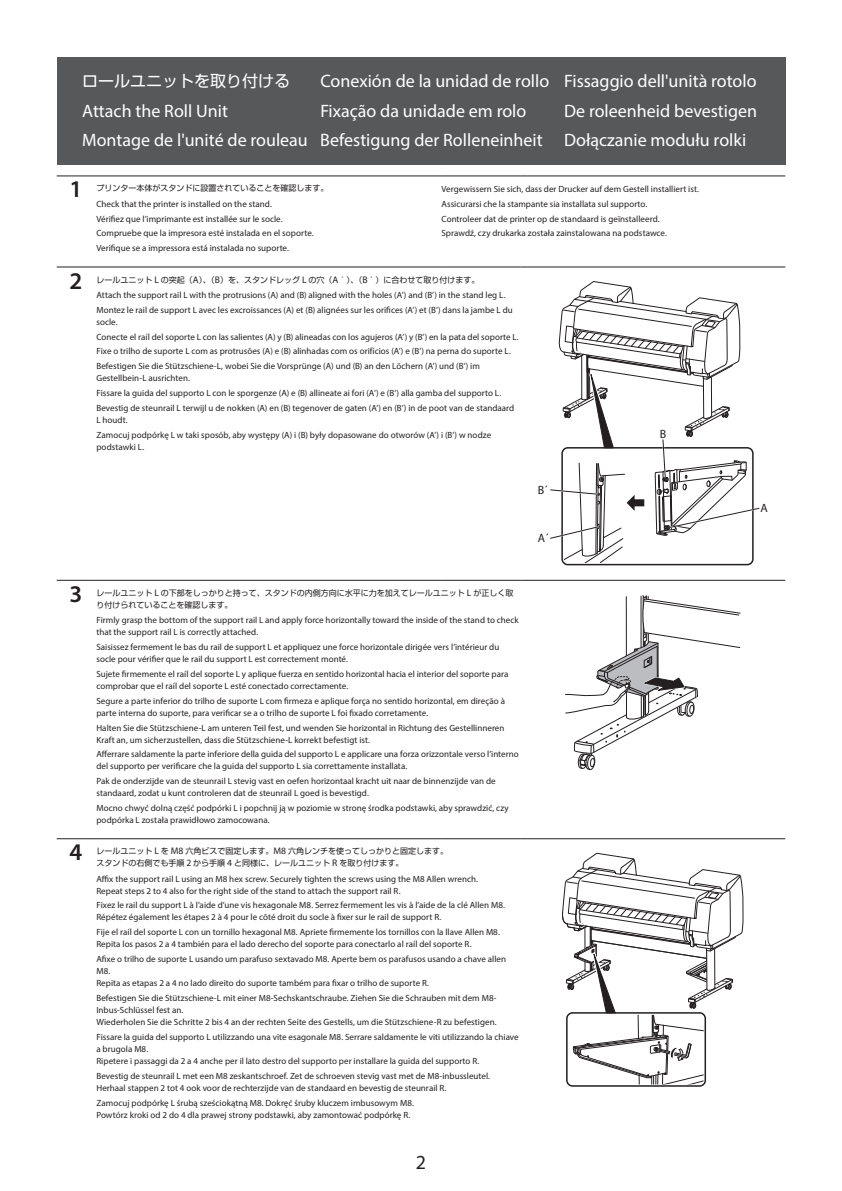
<style>
.page{position:relative;width:842px;height:1191px;background:#fff}
.page>*{position:absolute;margin:0;border:0;box-sizing:border-box;transform-origin:0 0}
.t1{font:600 24px "Myriad Pro";color:#231f20}
.t2{font:20px "Myriad Pro";color:#231f20}
.t3{font:18px/29.3px "Myriad Pro";color:#fff}
.t4{font:16px "Shin Go Pro";color:#fff}
.t5{font:12px "Myriad Pro";color:#231f20}
.t6{font:9px/12px "Myriad Pro";letter-spacing:.005em;color:#231f20}
.t7{font:8px/12px "Shin Go Pro";color:#231f20}
.s1{font-family:"Myriad Pro";font-size:9.6px}
</style>
<div class="page">
<hr style="left:57px;top:176px;width:38px;height:1px;background:#231f20">
<hr style="left:95px;top:176px;width:345px;height:1px;background:#231f20">
<hr style="left:440px;top:176px;width:80px;height:1px;background:#231f20">
<hr style="left:520px;top:176px;width:265px;height:1px;background:#231f20">
<hr style="left:57px;top:267px;width:38px;height:1px;background:#231f20">
<hr style="left:57px;top:580px;width:38px;height:1px;background:#231f20">
<hr style="left:57px;top:838px;width:38px;height:1px;background:#231f20">
<hr style="left:95px;top:267px;width:345px;height:1px;background:#231f20">
<hr style="left:440px;top:267px;width:80px;height:1px;background:#231f20">
<hr style="left:520px;top:267px;width:265px;height:1px;background:#231f20">
<hr style="left:95px;top:580px;width:345px;height:1px;background:#231f20">
<hr style="left:440px;top:580px;width:80px;height:1px;background:#231f20">
<hr style="left:520px;top:580px;width:265px;height:1px;background:#231f20">
<hr style="left:95px;top:838px;width:345px;height:1px;background:#231f20">
<hr style="left:440px;top:838px;width:80px;height:1px;background:#231f20">
<hr style="left:520px;top:838px;width:265px;height:1px;background:#231f20">
<svg style="left:549px;top:266px;width:212px;height:298px"></svg>
<svg style="left:565px;top:595px;width:176px;height:175px"></svg>
<svg style="left:562px;top:853px;width:181px;height:234px"></svg>
<div style="left:566px;top:1012px;width:140px;height:74px;border:2px solid #231f20;border-radius:6px"></div>
<div style="left:57px;top:57px;width:728px;height:107px;background:#57585a"></div>
<h3 class="t4" style="left:82px;top:68px;width:210px">ロールユニットを取り付ける</h3>
<h3 class="t3" style="left:320px;top:66px;width:438px">Conexión de la unidad de rollo Fissaggio dell'unità rotolo</h3>
<h3 class="t3" style="left:82px;top:96px;width:147px">Attach the Roll Unit</h3>
<h3 class="t3" style="left:320px;top:96px;width:208px">Fixação da unidade em rolo</h3>
<h3 class="t3" style="left:82px;top:96px;width:676px;text-indent:482px">De roleenheid bevestigen<br>Montage de l'unité de rouleau Befestigung der Rolleneinheit Dołączanie modułu rolki</h3>
<h1 class="t1" style="left:69px;top:174px;width:14px">1</h1>
<p class="t7" style="left:96px;top:181px;width:233px">プリンター本体がスタンドに設置されていることを確認します。</p>
<p class="t6" style="left:96px;top:196px;width:219px;line-height:14.8px">Check that the printer is installed on the stand.<br>Vérifiez que l’imprimante est installée sur le socle.<br>Compruebe que la impresora esté instalada en el soporte.<br>Verifique se a impressora está instalada no suporte.</p>
<p class="t6" style="left:441px;top:181px;width:259px;line-height:14.8px">Vergewissern Sie sich, dass der Drucker auf dem Gestell installiert ist.<br>Assicurarsi che la stampante sia installata sul supporto.<br>Controleer dat de printer op de standaard is geïnstalleerd.<br>Sprawdź, czy drukarka została zainstalowana na podstawce.</p>
<h1 class="t1" style="left:69px;top:265px;width:14px">2</h1>
<p class="t7" style="left:96px;top:272px;width:385px">レールユニット <span class="s1">L</span> の突起（<span class="s1">A</span>）、（<span class="s1">B</span>）を、スタンドレッグ <span class="s1">L</span> の穴（<span class="s1">A</span>´）、（<span class="s1">B</span>´）に合わせて取り付けます。</p>
<p class="t6" style="left:96px;top:287px;width:418px;line-height:14.8px">Attach the support rail L with the protrusions (A) and (B) aligned with the holes (A’) and (B’) in the stand leg L.<br>Montez le rail de support L avec les excroissances (A) et (B) alignées sur les orifices (A’) et (B’) dans la jambe L du</p>
<p class="t6" style="left:96px;top:314px;width:424px;line-height:14.8px">socle.<br>Conecte el raíl del soporte L con las salientes (A) y (B) alineadas con los agujeros (A’) y (B’) en la pata del soporte L.<br>Fixe o trilho de suporte L com as protrusões (A) e (B) alinhadas com os orifícios (A’) e (B’) na perna do suporte L.<br>Befestigen Sie die Stützschiene-L, wobei Sie die Vorsprünge (A) und (B) an den Löchern (A’) und (B’) im</p>
<p class="t6" style="left:96px;top:371px;width:419px;line-height:14.8px">Gestellbein-L ausrichten.<br>Fissare la guida del supporto L con le sporgenze (A) e (B) allineate ai fori (A’) e (B’) alla gamba del supporto L.<br>Bevestig de steunrail L terwijl u de nokken (A) en (B) tegenover de gaten (A’) en (B’) in de poot van de standaard</p>
<p class="t6" style="left:96px;top:412px;width:396px;line-height:14.8px">L houdt.<br>Zamocuj podpórkę L w taki sposób, aby występy (A) i (B) były dopasowane do otworów (A’) i (B’) w nodze</p>
<p class="t6" style="left:96px;top:440px;width:49px">podstawki L.</p>
<h1 class="t1" style="left:69px;top:578px;width:14px">3</h1>
<p class="t7" style="left:96px;top:586px;width:419px">レールユニット <span class="s1">L</span> の下部をしっかりと持って、スタンドの内側方向に水平に力を加えてレールユニット <span class="s1">L</span> が正しく取り付けられていることを確認します。</p>
<p class="t6" style="left:96px;top:614px;width:424px">Firmly grasp the bottom of the support rail L and apply force horizontally toward the inside of the stand to check that the support rail L is correctly attached.</p>
<p class="t6" style="left:96px;top:641px;width:404px">Saisissez fermement le bas du rail de support L et appliquez une force horizontale dirigée vers l’intérieur du socle pour vérifier que le rail du support L est correctement monté.</p>
<p class="t6" style="left:96px;top:667px;width:414px">Sujete firmemente el raíl del soporte L y aplique fuerza en sentido horizontal hacia el interior del soporte para comprobar que el raíl del soporte L esté conectado correctamente.</p>
<p class="t6" style="left:96px;top:694px;width:410px">Segure a parte inferior do trilho de suporte L com firmeza e aplique força no sentido horizontal, em direção à parte interna do suporte, para verificar se a o trilho de suporte L foi fixado corretamente.</p>
<p class="t6" style="left:96px;top:721px;width:410px">Halten Sie die Stützschiene-L am unteren Teil fest, und wenden Sie horizontal in Richtung des Gestellinneren<br>Kraft an, um sicherzustellen, dass die Stützschiene-L korrekt befestigt ist.</p>
<p class="t6" style="left:96px;top:748px;width:424px">Afferrare saldamente la parte inferiore della guida del supporto L e applicare una forza orizzontale verso l’interno del supporto per verificare che la guida del supporto L sia correttamente installata.</p>
<p class="t6" style="left:96px;top:775px;width:401px">Pak de onderzijde van de steunrail L stevig vast en oefen horizontaal kracht uit naar de binnenzijde van de standaard, zodat u kunt controleren dat de steunrail L goed is bevestigd.</p>
<p class="t6" style="left:96px;top:802px;width:414px">Mocno chwyć dolną część podpórki L i popchnij ją w poziomie w stronę środka podstawki, aby sprawdzić, czy podpórka L została prawidłowo zamocowana.</p>
<h1 class="t1" style="left:69px;top:837px;width:14px">4</h1>
<p class="t7" style="left:96px;top:844px;width:353px">レールユニット <span class="s1">L</span> を <span class="s1">M8</span> 六角ビスで固定します。<span class="s1">M8</span> 六角レンチを使ってしっかりと固定します。スタンドの右側でも手順 <span class="s1">2</span> から手順 <span class="s1">4</span> と同様に、レールユニット <span class="s1">R</span> を取り付けます。</p>
<p class="t6" style="left:96px;top:872px;width:383px">Affix the support rail L using an M8 hex screw. Securely tighten the screws using the M8 Allen wrench.<br>Repeat steps 2 to 4 also for the right side of the stand to attach the support rail R.</p>
<p class="t6" style="left:96px;top:899px;width:410px">Fixez le rail du support L à l’aide d’une vis hexagonale M8. Serrez fermement les vis à l’aide de la clé Allen M8.<br>Répétez également les étapes 2 à 4 pour le côté droit du socle à fixer sur le rail de support R.</p>
<p class="t6" style="left:96px;top:926px;width:405px">Fije el raíl del soporte L con un tornillo hexagonal M8. Apriete firmemente los tornillos con la llave Allen M8.<br>Repita los pasos 2 a 4 también para el lado derecho del soporte para conectarlo al raíl del soporte R.</p>
<p class="t6" style="left:96px;top:953px;width:411px">Afixe o trilho de suporte L usando um parafuso sextavado M8. Aperte bem os parafusos usando a chave allen<br>M8.<br>Repita as etapas 2 a 4 no lado direito do suporte também para fixar o trilho de suporte R.</p>
<p class="t6" style="left:96px;top:991px;width:402px">Befestigen Sie die Stützschiene-L mit einer M8-Sechskantschraube. Ziehen Sie die Schrauben mit dem M8-<br>Inbus-Schlüssel fest an.<br>Wiederholen Sie die Schritte 2 bis 4 an der rechten Seite des Gestells, um die Stützschiene-R zu befestigen.</p>
<p class="t6" style="left:96px;top:1030px;width:424px">Fissare la guida del supporto L utilizzando una vite esagonale M8. Serrare saldamente le viti utilizzando la chiave a brugola M8.<br>Ripetere i passaggi da 2 a 4 anche per il lato destro del supporto per installare la guida del supporto R.</p>
<p class="t6" style="left:96px;top:1069px;width:395px">Bevestig de steunrail L met een M8 zeskantschroef. Zet de schroeven stevig vast met de M8-inbussleutel.<br>Herhaal stappen 2 tot 4 ook voor de rechterzijde van de standaard en bevestig de steunrail R.</p>
<p class="t6" style="left:96px;top:1096px;width:319px">Zamocuj podpórkę L śrubą sześciokątną M8. Dokręć śruby kluczem imbusowym M8.<br>Powtórz kroki od 2 do 4 dla prawej strony podstawki, aby zamontować podpórkę R.</p>
<h2 class="t2" style="left:416px;top:1149px;width:12px">2</h2>
<h3 class="t5" style="left:538px;top:482px;width:12px">B´</h3>
<h3 class="t5" style="left:538px;top:531px;width:12px">A´</h3>
<h3 class="t5" style="left:660px;top:427px;width:8px">B</h3>
<h3 class="t5" style="left:760px;top:500px;width:9px">A</h3>
</div>
